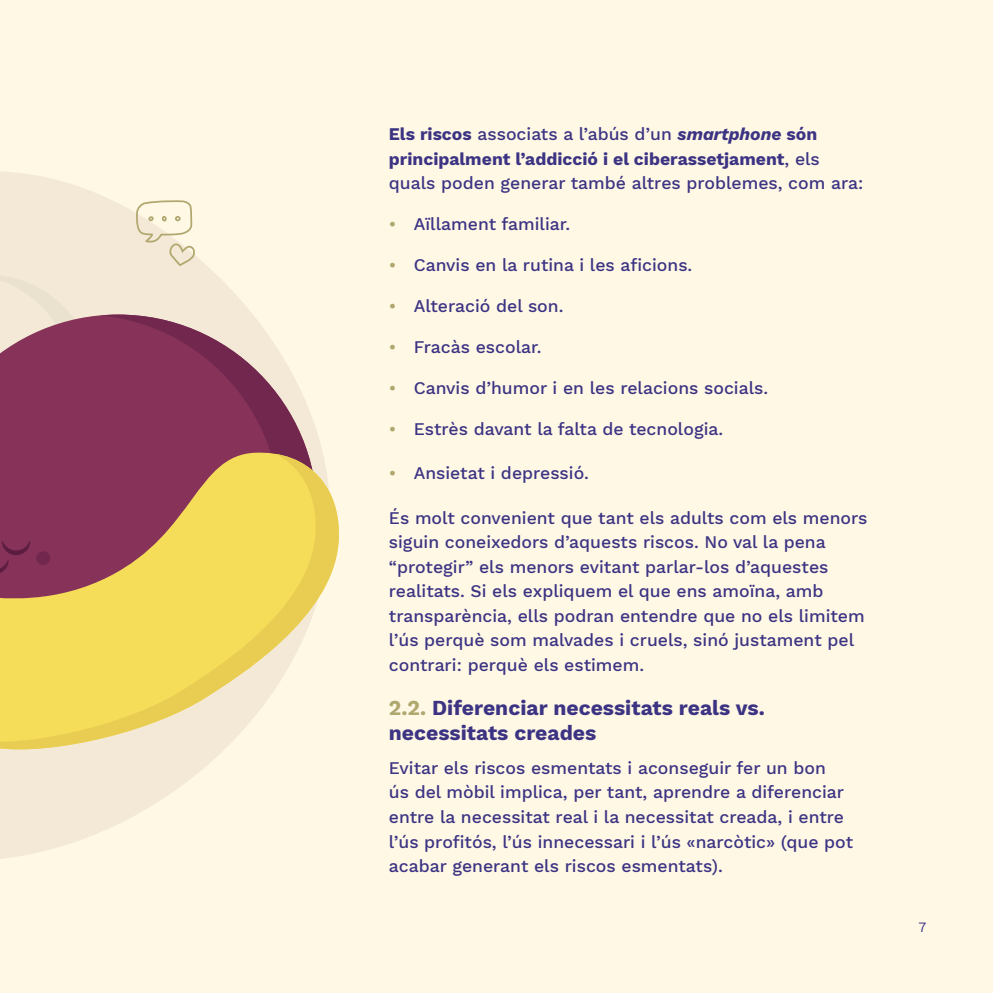
<style>
.page{position:relative;width:993px;height:993px;background:#fff}
.page>*{position:absolute;margin:0;border:0;box-sizing:border-box;transform-origin:0 0}
.t1{font:700 21px/24.5px "Work Sans";color:#3c3483}
.t2{font:500 17.5px/24.5px "Work Sans";color:#3c3483}
.t3{font:14px "Work Sans Regular 400";color:#3c3483}
.s1{font-weight:700}
.s2{font-weight:700;font-style:italic}
.s3{color:#b0a76e}
</style>
<div class="page">
<div style="left:0;top:0;width:992px;height:992px;background:#fff8e5"></div>
<svg style="left:0;top:172px;width:322px;height:687px"></svg>
<svg style="left:135px;top:199px;width:62px;height:68px"></svg>
<div style="left:0;top:243px;width:101px;height:71px;background:#f3e9d6"></div>
<svg style="left:0;top:275px;width:94px;height:39px"></svg>
<svg style="left:0;top:314px;width:100px;height:136px;background:#924766"></svg>
<svg style="left:100px;top:314px;width:217px;height:136px;fill:#873359"></svg>
<svg style="left:0;top:454px;width:339px;height:298px;fill:#f5dd59"></svg>
<svg style="left:0;top:541px;width:30px;height:33px"></svg>
<div style="left:36px;top:551px;width:14px;height:14px;background:#72284e;border-radius:50%"></div>
<p class="t2" style="left:389px;top:123px;width:476px"><span class="s1">Els riscos</span> associats a l’abús d’un <span class="s2">smartphone</span> <span class="s1">són principalment l’addicció i el ciberassetjament</span>, els quals poden generar també altres problemes, com ara:</p>
<p class="t2" style="left:389px;top:213px;width:183px"><span class="s3">•</span> Aïllament familiar.</p>
<p class="t2" style="left:389px;top:254px;width:305px"><span class="s3">•</span> Canvis en la rutina i les aficions.</p>
<p class="t2" style="left:389px;top:294px;width:176px"><span class="s3">•</span> Alteració del son.</p>
<p class="t2" style="left:389px;top:335px;width:154px"><span class="s3">•</span> Fracàs escolar.</p>
<p class="t2" style="left:389px;top:376px;width:380px"><span class="s3">•</span> Canvis d’humor i en les relacions socials.</p>
<p class="t2" style="left:389px;top:417px;width:336px"><span class="s3">•</span> Estrès davant la falta de tecnologia.</p>
<p class="t2" style="left:389px;top:461px;width:201px"><span class="s3">•</span> Ansietat i depressió.</p>
<p class="t2" style="left:389px;top:506px;width:480px">És molt convenient que tant els adults com els menors siguin coneixedors d’aquests riscos. No val la pena “protegir” els menors evitant parlar-los d’aquestes realitats. Si els expliquem el que ens amoïna, amb transparència, ells podran entendre que no els limitem l’ús perquè som malvades i cruels, sinó justament pel contrari: perquè els estimem.</p>
<p class="t1" style="left:389px;top:696px;width:377px"><span class="s3">2.2.</span> Diferenciar necessitats reals vs. necessitats creades</p>
<p class="t2" style="left:389px;top:756px;width:465px">Evitar els riscos esmentats i aconseguir fer un bon<br>ús del mòbil implica, per tant, aprendre a diferenciar entre la necessitat real i la necessitat creada, i entre l’ús profitós, l’ús innecessari i l’ús «narcòtic» (que pot acabar generant els riscos esmentats).</p>
<p class="t3" style="left:918px;top:915px;width:9px">7</p>
</div>
